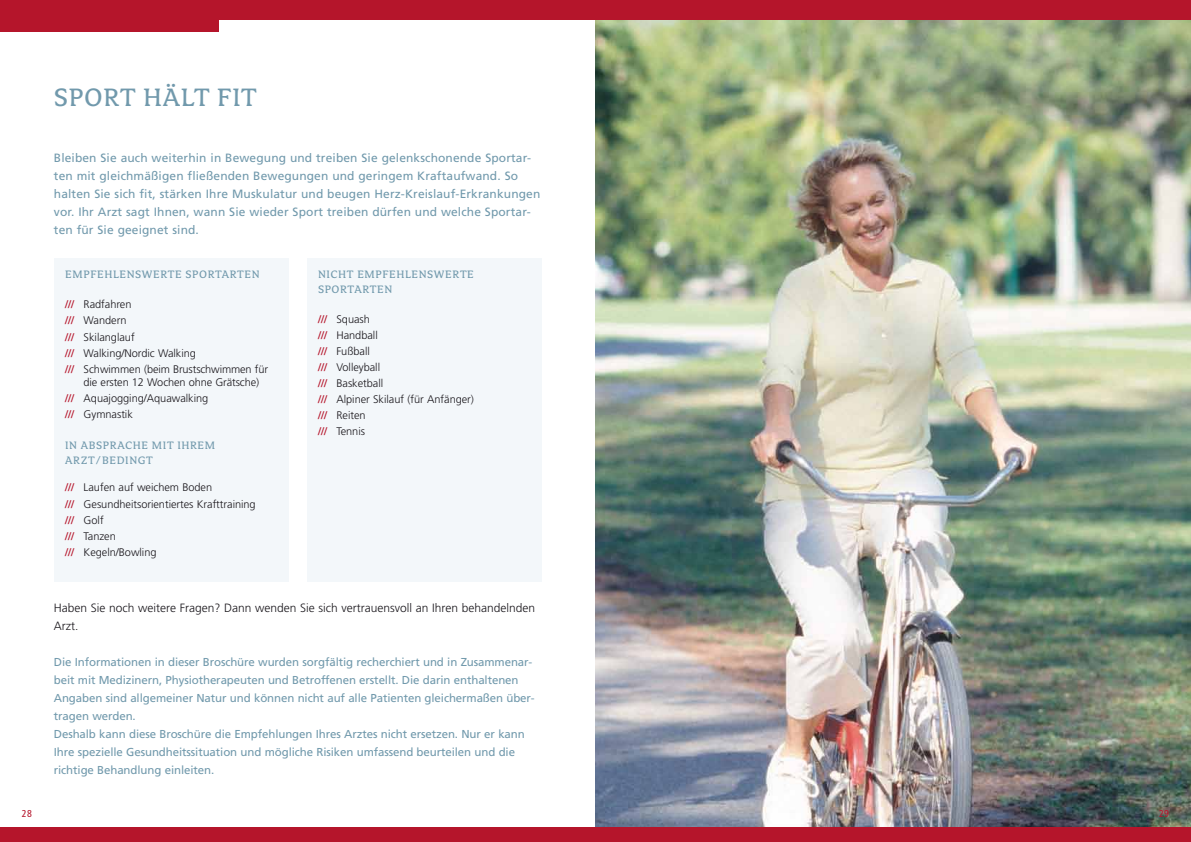
<style>
.page{position:relative;width:1191px;height:842px;background:#fff}
.page>*{position:absolute;margin:0;border:0;box-sizing:border-box;transform-origin:0 0}
.t1{font:28px "Avance";letter-spacing:.025em;color:#7199ac}
.t2{font:12px/18px "Frutiger";letter-spacing:.01em;color:#7199ac}
.t3{font:12px/14.4px "Avance";letter-spacing:.05em;color:#7199ac}
.t4{font:300 12px/18px "Frutiger LT Std";color:#1a171c}
.t5{font:11.5px/18px "Frutiger";letter-spacing:-.01em;color:#7199ac}
.t6{font:300 11px/16px "Frutiger LT Std";letter-spacing:-.005em;color:#1a171c}
.t7{font:condensed 10px "Frutiger LT Std";color:#b5152b}
.s1{font-family:"Frutiger";font-weight:400;color:#b5152b}
</style>
<div class="page">
<div style="left:0;top:828px;width:595px;height:14px;background:#b5152b"></div>
<div style="left:0;top:0;width:595px;height:20px;background:#b5152b"></div>
<div style="left:0;top:0;width:218px;height:31px;background:#b5152b"></div>
<img style="left:595px;top:20px;width:596px;height:808px">
<div style="left:595px;top:0;width:596px;height:20px;background:#b5152b"></div>
<div style="left:595px;top:828px;width:596px;height:14px;background:#b5152b"></div>
<div style="left:307px;top:258px;width:234px;height:323px;background:#f3f7fa"></div>
<div style="left:54px;top:258px;width:235px;height:323px;background:#f3f7fa"></div>
<h1 class="t1" style="left:54px;top:83px;width:199px">SPORT HÄLT FIT</h1>
<p class="t2" style="left:54px;top:149px;width:488px">Bleiben Sie auch weiterhin in Bewegung und treiben Sie gelenkschonende Sportar&shy;ten mit gleichmäßigen fließenden Bewegungen und geringem Kraftaufwand. So halten Sie sich fit, stärken Ihre Muskulatur und beugen Herz-Kreislauf-Erkrankungen vor. Ihr Arzt sagt Ihnen, wann Sie wieder Sport treiben dürfen und welche Sportar&shy;ten für Sie geeignet sind.</p>
<p class="t3" style="left:318px;top:268px;width:157px">NICHT EMPFEHLENSWERTE<br>SPORTARTEN</p>
<p class="t6" style="left:318px;top:311px;width:157px"><span class="s1">///</span> Squash<br><span class="s1">///</span> Handball<br><span class="s1">///</span> Fußball<br><span class="s1">///</span> Volleyball<br><span class="s1">///</span> Basketball<br><span class="s1">///</span> Alpiner Skilauf (für Anfänger) <span class="s1">///</span> Reiten<br><span class="s1">///</span> Tennis</p>
<p class="t3" style="left:65px;top:268px;width:196px">EMPFEHLENSWERTE SPORTARTEN</p>
<p class="t6" style="left:65px;top:297px;width:204px"><span class="s1">///</span> Radfahren<br><span class="s1">///</span> Wandern<br><span class="s1">///</span> Skilanglauf<br><span class="s1">///</span> Walking/Nordic Walking<br><span class="s1">///</span> Schwimmen (beim Brustschwimmen für</p>
<p class="t6" style="left:65px;top:374px;width:195px;text-indent:18px">die ersten 12 Wochen ohne Grätsche) <span class="s1">///</span> Aquajogging/Aquawalking<br><span class="s1">///</span> Gymnastik</p>
<p class="t3" style="left:65px;top:439px;width:151px">IN ABSPRACHE MIT IHREM<br>ARZT/BEDINGT</p>
<p class="t6" style="left:65px;top:480px;width:192px"><span class="s1">///</span> Laufen auf weichem Boden<br><span class="s1">///</span> Gesundheitsorientiertes Krafttraining <span class="s1">///</span> Golf<br><span class="s1">///</span> Tanzen<br><span class="s1">///</span> Kegeln/Bowling</p>
<p class="t4" style="left:54px;top:599px;width:483px">Haben Sie noch weitere Fragen? Dann wenden Sie sich vertrauensvoll an Ihren behandelnden<br>Arzt.</p>
<p class="t5" style="left:54px;top:653px;width:482px">Die Informationen in dieser Broschüre wurden sorgfältig recherchiert und in Zusammenar&shy;beit mit Medizinern, Physiotherapeuten und Betroffenen erstellt. Die darin enthaltenen Angaben sind allgemeiner Natur und können nicht auf alle Patienten gleichermaßen über&shy;tragen werden.<br>Deshalb kann diese Broschüre die Empfehlungen Ihres Arztes nicht ersetzen. Nur er kann Ihre spezielle Gesundheitssituation und mögliche Risiken umfassend beurteilen und die richtige Behandlung einleiten.</p>
<p class="t7" style="left:22px;top:808px;width:12px">28</p>
<p class="t7" style="left:1159px;top:808px;width:12px">29</p>
</div>
